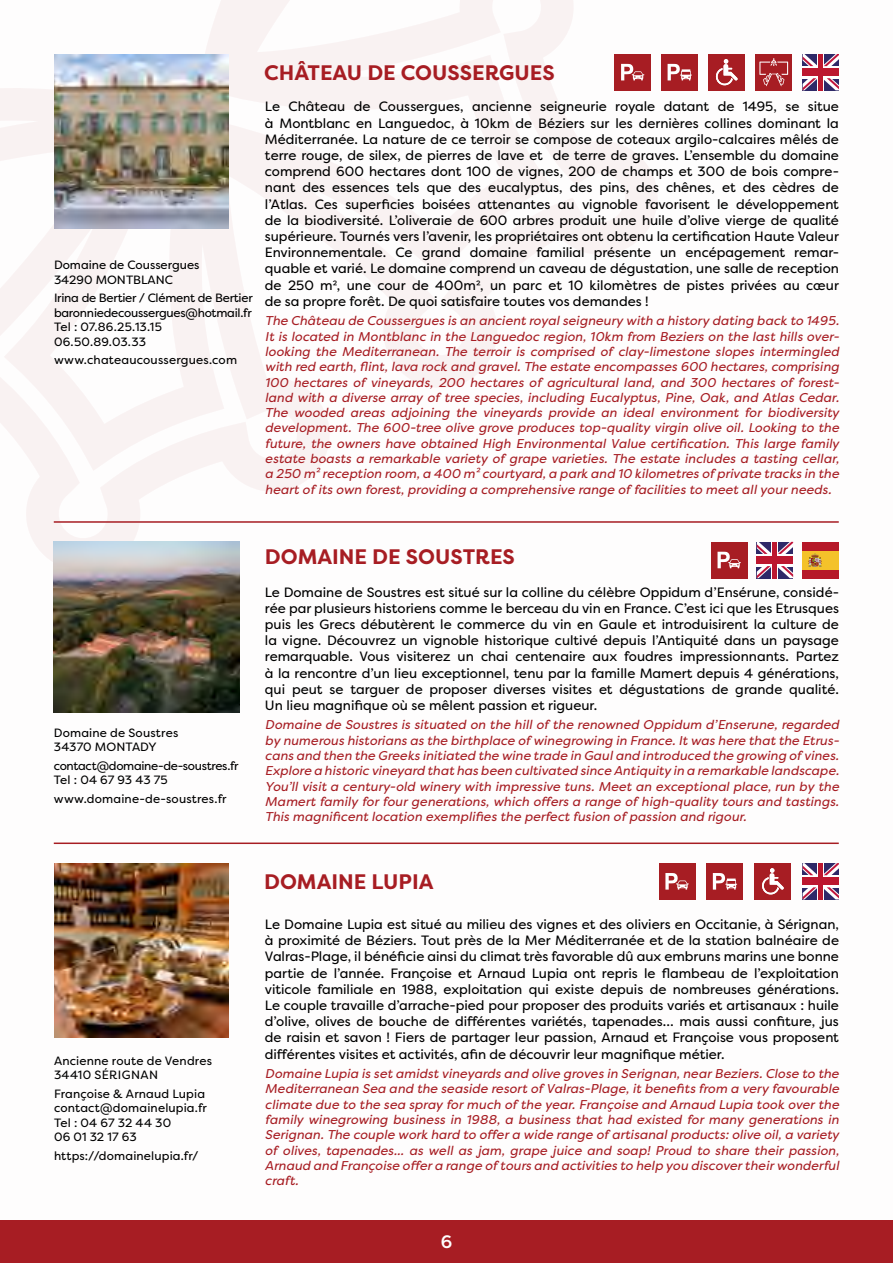
<style>
.page{position:relative;width:893px;height:1263px;background:#fff}
.page>*{position:absolute;margin:0;border:0;box-sizing:border-box;transform-origin:0 0}
.t1{font:700 21px "Filson Pro";color:#a71d23}
.t2{font:500 18px "Filson Pro";color:#fff}
.t3{font:13.5px/16.2px "Filson Pro";color:#000;text-align:justify}
.t4{font:italic 12.75px/15.3px "Filson Pro";letter-spacing:.01em;color:#a71d23;text-align:justify}
.t5{font:12px/14.4px "Filson Pro";letter-spacing:.01em;color:#000}
.t6{font:12px/14.4px "Filson Pro";letter-spacing:-.02em;color:#000}
.t7{font:12px/14.4px "Filson Pro";letter-spacing:-.025em;color:#000}
</style>
<div class="page">
<div style="left:0;top:1220px;width:893px;height:43px;background:#a71d23"></div>
<svg style="left:0;top:0;width:663px;height:576px"></svg>
<hr style="left:54px;top:521px;width:785px;height:2px;background:#a71d23">
<img style="left:54px;top:54px;width:174px;height:174px">
<div style="left:709px;top:54px;width:36px;height:36px;background:#a71d23"></div>
<svg style="left:716px;top:59px;width:22px;height:26px"></svg>
<div style="left:614px;top:54px;width:37px;height:36px;background:#a71d23"></div>
<svg style="left:621px;top:64px;width:23px;height:16px"></svg>
<div style="left:661px;top:54px;width:37px;height:36px;background:#a71d23"></div>
<svg style="left:668px;top:64px;width:24px;height:16px"></svg>
<svg style="left:803px;top:54px;width:36px;height:36px"></svg>
<div style="left:756px;top:54px;width:36px;height:36px;background:#a71d23"></div>
<svg style="left:759px;top:58px;width:29px;height:28px"></svg>
<img style="left:54px;top:542px;width:186px;height:170px">
<div style="left:711px;top:542px;width:36px;height:36px;background:#a71d23"></div>
<svg style="left:717px;top:552px;width:24px;height:16px"></svg>
<svg style="left:757px;top:542px;width:36px;height:36px"></svg>
<div style="left:803px;top:542px;width:36px;height:36px;background:#b61828"></div>
<div style="left:803px;top:551px;width:36px;height:18px;background:#f4c22a"></div>
<svg style="left:808px;top:553px;width:14px;height:14px"></svg>
<hr style="left:54px;top:842px;width:785px;height:2px;background:#a71d23">
<img style="left:54px;top:863px;width:174px;height:174px">
<div style="left:755px;top:863px;width:36px;height:36px;background:#a71d23"></div>
<svg style="left:762px;top:868px;width:22px;height:26px"></svg>
<div style="left:659px;top:863px;width:36px;height:36px;background:#a71d23"></div>
<svg style="left:665px;top:873px;width:24px;height:17px"></svg>
<div style="left:707px;top:863px;width:36px;height:36px;background:#a71d23"></div>
<svg style="left:713px;top:873px;width:24px;height:17px"></svg>
<svg style="left:803px;top:863px;width:36px;height:36px"></svg>
<p class="t5" style="left:54px;top:258px;width:147px">Domaine de Coussergues<br>34290 MONTBLANC</p>
<p class="t6" style="left:54px;top:291px;width:200px">Irina de Bertier / Clément de Bertier baronniedecoussergues@hotmail.fr<br>Tel : 07.86.25.13.15<br>06.50.89.03.33</p>
<p class="t5" style="left:54px;top:353px;width:185px">www.chateaucoussergues.com</p>
<h1 class="t1" style="left:264px;top:59px;width:292px">CHÂTEAU DE COUSSERGUES</h1>
<p class="t3" style="left:265px;top:98px;width:576px">Le Château de Coussergues, ancienne seigneurie royale datant de 1495, se situe à Montblanc en Languedoc, à 10km de Béziers sur les dernières collines dominant la Méditerranée. La nature de ce terroir se compose de coteaux argilo-calcaires mêlés de terre rouge, de silex, de pierres de lave et de terre de graves. L’ensemble du domaine comprend 600 hectares dont 100 de vignes, 200 de champs et 300 de bois compre&shy;nant des essences tels que des eucalyptus, des pins, des chênes, et des cèdres de l’Atlas. Ces superficies boisées attenantes au vignoble favorisent le développement de la biodiversité. L’oliveraie de 600 arbres produit une huile d’olive vierge de qualité supérieure. Tournés vers l’avenir, les propriétaires ont obtenu la certification Haute Valeur Environnementale. Ce grand domaine familial présente un encépagement remar&shy;quable et varié. Le domaine comprend un caveau de dégustation, une salle de reception de 250 m2, une cour de 400m2, un parc et 10 kilomètres de pistes privées au cœur de sa propre forêt. De quoi satisfaire toutes vos demandes !</p>
<p class="t4" style="left:265px;top:313px;width:576px">The Château de Coussergues is an ancient royal seigneury with a history dating back to 1495.<br>It is located in Montblanc in the Languedoc region, 10km from Beziers on the last hills over&shy;looking the Mediterranean. The terroir is comprised of clay-limestone slopes intermingled with red earth, flint, lava rock and gravel. The estate encompasses 600 hectares, comprising 100 hectares of vineyards, 200 hectares of agricultural land, and 300 hectares of forest&shy;land with a diverse array of tree species, including Eucalyptus, Pine, Oak, and Atlas Cedar.<br>The wooded areas adjoining the vineyards provide an ideal environment for biodiversity development. The 600-tree olive grove produces top-quality virgin olive oil. Looking to the future, the owners have obtained High Environmental Value certification. This large family estate boasts a remarkable variety of grape varieties. The estate includes a tasting cellar, a 250 m² reception room, a 400 m² courtyard, a park and 10 kilometres of private tracks in the heart of its own forest, providing a comprehensive range of facilities to meet all your needs.</p>
<p class="t5" style="left:54px;top:725px;width:126px">Domaine de Soustres<br>34370 MONTADY</p>
<p class="t7" style="left:54px;top:758px;width:186px">contact@domaine-de-soustres.fr<br>Tel : 04 67 93 43 75</p>
<p class="t5" style="left:54px;top:791px;width:174px">www.domaine-de-soustres.fr</p>
<p class="t5" style="left:54px;top:1053px;width:160px">Ancienne route de Vendres<br>34410 SÉRIGNAN</p>
<p class="t5" style="left:54px;top:1086px;width:154px">Françoise &amp; Arnaud Lupia contact@domainelupia.fr<br>Tel : 04 67 32 44 30<br>06 01 32 17 63</p>
<p class="t5" style="left:54px;top:1148px;width:146px">https://domainelupia.fr/</p>
<h1 class="t1" style="left:265px;top:543px;width:252px">DOMAINE DE SOUSTRES</h1>
<p class="t3" style="left:265px;top:583px;width:576px">Le Domaine de Soustres est situé sur la colline du célèbre Oppidum d’Ensérune, considé&shy;rée par plusieurs historiens comme le berceau du vin en France. C’est ici que les Etrusques puis les Grecs débutèrent le commerce du vin en Gaule et introduisirent la culture de la vigne. Découvrez un vignoble historique cultivé depuis l’Antiquité dans un paysage remarquable. Vous visiterez un chai centenaire aux foudres impressionnants. Partez à la rencontre d’un lieu exceptionnel, tenu par la famille Mamert depuis 4 générations, qui peut se targuer de proposer diverses visites et dégustations de grande qualité.<br>Un lieu magnifique où se mêlent passion et rigueur.</p>
<p class="t4" style="left:265px;top:717px;width:576px">Domaine de Soustres is situated on the hill of the renowned Oppidum d’Enserune, regarded by numerous historians as the birthplace of winegrowing in France. It was here that the Etrus&shy;cans and then the Greeks initiated the wine trade in Gaul and introduced the growing of vines.<br>Explore a historic vineyard that has been cultivated since Antiquity in a remarkable landscape.<br>You’ll visit a century-old winery with impressive tuns. Meet an exceptional place, run by the Mamert family for four generations, which offers a range of high-quality tours and tastings.<br>This magnificent location exemplifies the perfect fusion of passion and rigour.</p>
<h1 class="t1" style="left:264px;top:868px;width:171px">DOMAINE LUPIA</h1>
<p class="t3" style="left:265px;top:916px;width:576px">Le Domaine Lupia est situé au milieu des vignes et des oliviers en Occitanie, à Sérignan, à proximité de Béziers. Tout près de la Mer Méditerranée et de la station balnéaire de Valras-Plage, il bénéficie ainsi du climat très favorable dû aux embruns marins une bonne partie de l’année. Françoise et Arnaud Lupia ont repris le flambeau de l’exploitation viticole familiale en 1988, exploitation qui existe depuis de nombreuses générations.<br>Le couple travaille d’arrache-pied pour proposer des produits variés et artisanaux : huile d’olive, olives de bouche de différentes variétés, tapenades… mais aussi confiture, jus de raisin et savon ! Fiers de partager leur passion, Arnaud et Françoise vous proposent différentes visites et activités, afin de découvrir leur magnifique métier.</p>
<p class="t4" style="left:265px;top:1066px;width:576px">Domaine Lupia is set amidst vineyards and olive groves in Serignan, near Beziers. Close to the Mediterranean Sea and the seaside resort of Valras-Plage, it benefits from a very favourable climate due to the sea spray for much of the year. Françoise and Arnaud Lupia took over the family winegrowing business in 1988, a business that had existed for many generations in Serignan. The couple work hard to offer a wide range of artisanal products: olive oil, a variety of olives, tapenades... as well as jam, grape juice and soap! Proud to share their passion, Arnaud and Françoise offer a range of tours and activities to help you discover their wonderful craft.</p>
<h2 class="t2" style="left:441px;top:1229px;width:13px">6</h2>
</div>
